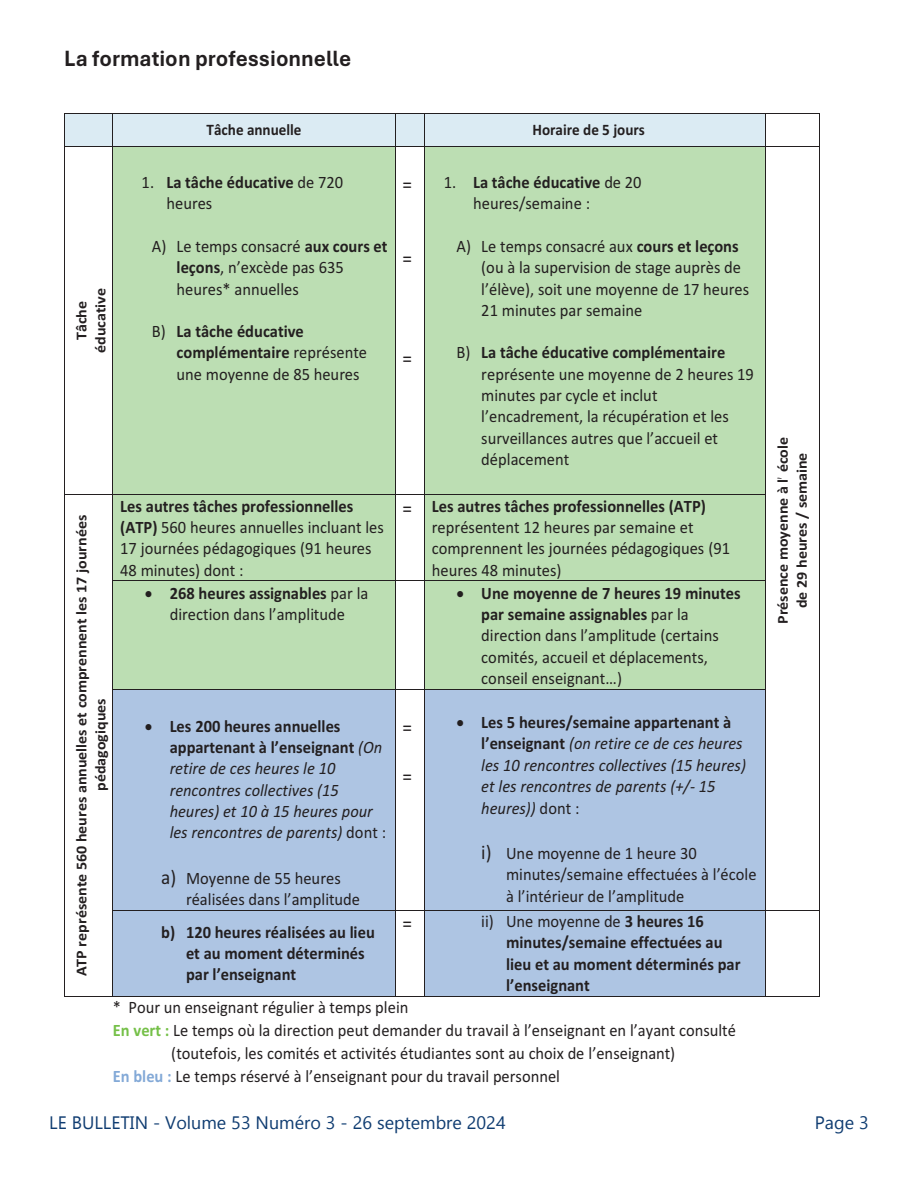
<style>
.page{position:relative;width:918px;height:1188px;background:#fff}
.page>*{position:absolute;margin:0;border:0;box-sizing:border-box;transform-origin:0 0}
.t1{font:23.25px "Aptos Bold 2";color:#231f20;scale:.94 1}
.t2{font:20.4px "Calibri 4";color:#231f20;scale:.94 1}
.t3{font:18px "Gadugi";color:#0f3c71}
.t4{font:17.4px/21.3px "Calibri 4";color:#231f20;scale:.94 1}
.t5{font:17.4px/21.3px "Calibri Bold 3";color:#231f20;scale:.94 1}
.t6{font:17.4px/21.3px "Calibri 5";color:#231f20;scale:.94 1}
.t7{font:italic 17.4px/21.3px "Calibri";color:#231f20;scale:.94 1}
.t8{font:16.05px "Calibri Bold 3";color:#231f20;scale:.94 1}
.t9{font:15.15px/19px "Calibri Bold 3";color:#231f20;text-align:center;scale:1.06 1}
.s1{font-family:"Calibri 4"}
.s2{font-family:"Calibri Bold 3"}
.s3{font-family:"Calibri 5"}
.s4{font-size:20.4px}
.s5{font-family:"Calibri Bold 3";font-style:normal}
.s6{font-family:"Calibri Bold 4";font-style:normal}
.s7{font-family:"Calibri 4";font-style:normal}
.s8{font-family:"Calibri 4";font-size:20.4px}
.s9{font-family:"Calibri Bold 4"}
.s10{font-family:"Calibri Bold 3";color:#75c048}
.s11{font-family:"Calibri Bold 3";color:#83a9d7}
</style>
<div class="page">
<div style="left:65px;top:114px;width:47px;height:32px;background:#dbebf3"></div>
<div style="left:113px;top:114px;width:282px;height:32px;background:#dbebf3"></div>
<div style="left:396px;top:114px;width:28px;height:32px;background:#dbebf3"></div>
<div style="left:425px;top:114px;width:340px;height:32px;background:#dbebf3"></div>
<hr style="left:64px;top:114px;width:331px;height:1px;background:#231f20">
<hr style="left:395px;top:114px;width:425px;height:1px;background:#231f20">
<hr style="left:64px;top:114px;width:1px;height:32px;background:#231f20">
<hr style="left:112px;top:114px;width:1px;height:32px;background:#231f20">
<hr style="left:395px;top:114px;width:1px;height:32px;background:#231f20">
<hr style="left:424px;top:114px;width:1px;height:32px;background:#231f20">
<hr style="left:765px;top:114px;width:1px;height:32px;background:#231f20">
<hr style="left:819px;top:114px;width:1px;height:32px;background:#231f20">
<div style="left:113px;top:147px;width:282px;height:348px;background:#bcdeb3"></div>
<div style="left:425px;top:147px;width:340px;height:348px;background:#bcdeb3"></div>
<hr style="left:64px;top:146px;width:331px;height:1px;background:#231f20">
<hr style="left:395px;top:146px;width:425px;height:1px;background:#231f20">
<hr style="left:64px;top:147px;width:1px;height:348px;background:#231f20">
<hr style="left:112px;top:147px;width:1px;height:348px;background:#231f20">
<hr style="left:395px;top:147px;width:1px;height:348px;background:#231f20">
<hr style="left:424px;top:147px;width:1px;height:348px;background:#231f20">
<hr style="left:765px;top:147px;width:1px;height:348px;background:#231f20">
<hr style="left:819px;top:147px;width:1px;height:348px;background:#231f20">
<div style="left:113px;top:495px;width:282px;height:86px;background:#bcdeb3"></div>
<div style="left:425px;top:495px;width:340px;height:86px;background:#bcdeb3"></div>
<hr style="left:64px;top:495px;width:331px;height:1px;background:#231f20">
<hr style="left:395px;top:495px;width:371px;height:1px;background:#231f20">
<hr style="left:64px;top:495px;width:1px;height:86px;background:#231f20">
<hr style="left:112px;top:495px;width:1px;height:86px;background:#231f20">
<hr style="left:395px;top:495px;width:1px;height:86px;background:#231f20">
<hr style="left:424px;top:495px;width:1px;height:86px;background:#231f20">
<hr style="left:765px;top:495px;width:1px;height:86px;background:#231f20">
<hr style="left:819px;top:495px;width:1px;height:86px;background:#231f20">
<div style="left:113px;top:581px;width:282px;height:108px;background:#bcdeb3"></div>
<div style="left:425px;top:581px;width:340px;height:108px;background:#bcdeb3"></div>
<hr style="left:112px;top:581px;width:283px;height:1px;background:#231f20">
<hr style="left:395px;top:581px;width:371px;height:1px;background:#231f20">
<hr style="left:64px;top:581px;width:1px;height:108px;background:#231f20">
<hr style="left:112px;top:581px;width:1px;height:108px;background:#231f20">
<hr style="left:395px;top:581px;width:1px;height:108px;background:#231f20">
<hr style="left:424px;top:581px;width:1px;height:108px;background:#231f20">
<hr style="left:765px;top:581px;width:1px;height:108px;background:#231f20">
<hr style="left:819px;top:581px;width:1px;height:108px;background:#231f20">
<div style="left:113px;top:689px;width:282px;height:221px;background:#aec5e3"></div>
<div style="left:425px;top:689px;width:340px;height:221px;background:#aec5e3"></div>
<hr style="left:112px;top:689px;width:283px;height:1px;background:#231f20">
<hr style="left:395px;top:689px;width:371px;height:1px;background:#231f20">
<hr style="left:64px;top:689px;width:1px;height:221px;background:#231f20">
<hr style="left:112px;top:689px;width:1px;height:221px;background:#231f20">
<hr style="left:395px;top:689px;width:1px;height:221px;background:#231f20">
<hr style="left:424px;top:689px;width:1px;height:221px;background:#231f20">
<hr style="left:765px;top:689px;width:1px;height:221px;background:#231f20">
<hr style="left:819px;top:689px;width:1px;height:221px;background:#231f20">
<div style="left:113px;top:910px;width:282px;height:86px;background:#aec5e3"></div>
<div style="left:425px;top:910px;width:340px;height:86px;background:#aec5e3"></div>
<hr style="left:112px;top:910px;width:283px;height:1px;background:#231f20">
<hr style="left:395px;top:910px;width:425px;height:1px;background:#231f20">
<hr style="left:64px;top:910px;width:1px;height:87px;background:#231f20">
<hr style="left:64px;top:996px;width:48px;height:1px;background:#231f20">
<hr style="left:112px;top:910px;width:1px;height:87px;background:#231f20">
<hr style="left:113px;top:996px;width:282px;height:1px;background:#231f20">
<hr style="left:395px;top:910px;width:1px;height:87px;background:#231f20">
<svg style="left:396px;top:996px;width:28px;height:1px"></svg>
<hr style="left:424px;top:910px;width:1px;height:87px;background:#231f20">
<hr style="left:425px;top:996px;width:340px;height:1px;background:#231f20">
<hr style="left:765px;top:910px;width:1px;height:87px;background:#231f20">
<hr style="left:766px;top:996px;width:53px;height:1px;background:#231f20">
<hr style="left:819px;top:910px;width:1px;height:87px;background:#231f20">
<p class="t1" style="left:64px;top:49px;width:307px">La formation professionnelle</p>
<p class="t8" style="left:207px;top:125px;width:103px">Tâche annuelle</p>
<p class="t8" style="left:533px;top:125px;width:121px">Horaire de 5 jours</p>
<p class="t9" style="left:73px;top:353px;width:63px;rotate:-90deg">Tâche éducative</p>
<p class="t5" style="left:166px;top:173px;width:189px;text-indent:-25px"><span class="s1">1.</span> La tâche éducative <span class="s1">de 720 heures</span></p>
<p class="t4" style="left:177px;top:237px;width:226px;text-indent:-25px">A) Le temps consacré <span class="s2">aux cours et leçons</span>, <span class="s3">n’excède pas</span> 635 heures* annuelles</p>
<p class="t4" style="left:177px;top:322px;width:204px;text-indent:-25px">B) <span class="s2">La tâche éducative complémentaire</span> représente une moyenne de 85 heures</p>
<p class="t2" style="left:403px;top:177px;width:12px">=</p>
<p class="t2" style="left:403px;top:251px;width:12px">=</p>
<p class="t2" style="left:403px;top:351px;width:12px">=</p>
<p class="t4" style="left:473px;top:173px;width:181px;text-indent:-29px">1. <span class="s2">La tâche éducative</span> de 20 heures/semaine :</p>
<p class="t4" style="left:481px;top:237px;width:286px;text-indent:-25px">A) Le temps consacré aux <span class="s2">cours et leçons </span>(ou à la supervision de stage auprès de <span class="s3">l’élève)</span>, soit une moyenne de 17 heures 21 minutes par semaine</p>
<p class="t4" style="left:481px;top:343px;width:292px;text-indent:-25px">B) <span class="s2">La tâche éducative complémentaire </span>représente une moyenne de 2 heures 19 minutes par cycle et inclut <span class="s3">l’encadrement, la récupération</span> et les <span class="s3">surveillances autres que l’accueil et </span>déplacement</p>
<p class="t9" style="left:73px;top:976px;width:437px;rotate:-90deg">ATP représente 560 heures annuelles et comprennent les 17 journées pédagogiques</p>
<p class="t4" style="left:120px;top:497px;width:282px"><span class="s2">Les autres tâches professionnelles (ATP)</span> 560 heures annuelles incluant les<br>17 journées pédagogiques (91 heures<br>48 minutes) dont :</p>
<p class="t4" style="left:432px;top:497px;width:319px;text-indent:-29px"><span class="s4">=</span> <span class="s2">Les autres tâches professionnelles (ATP) </span>représentent 12 heures par semaine et comprennent les journées pédagogiques (91 heures 48 minutes)</p>
<p class="t6" style="left:145px;top:584px;width:239px;text-align:center">• <span class="s2">268 heures assignables</span> <span class="s1">par la </span>direction dans l’amplitude</p>
<p class="t5" style="left:481px;top:584px;width:278px;text-indent:-25px">• Une moyenne de 7 heures 19 minutes par semaine assignables <span class="s1">par la </span><span class="s3">direction dans l’amplitude</span> <span class="s1">(certains comités, accueil et déplacements, </span><span class="s3">conseil enseignant…</span><span class="s1">)</span></p>
<p class="t7" style="left:170px;top:717px;width:232px;text-indent:-25px">• <span class="s5">Les 200 heures annuelles appartenant à l</span><span class="s6">’enseignant</span> (On retire de ces heures le 10 rencontres collectives (15 heures) et 10 à 15 heures pour les rencontres de parents) <span class="s7">dont :</span></p>
<p class="t6" style="left:186px;top:869px;width:186px;text-indent:-25px"><span class="s8">a)</span> <span class="s1">Moyenne de 55 heures </span>réalisées dans l’amplitude</p>
<p class="t7" style="left:481px;top:713px;width:283px;text-indent:-25px">• <span class="s5">Les 5 heures/semaine appartenant à </span><span class="s6">l’enseignant</span> (on retire ce de ces heures les 10 rencontres collectives (15 heures) et les rencontres de parents (+/- 15 heures)) <span class="s7">dont :</span></p>
<p class="t6" style="left:506px;top:844px;width:268px;text-indent:-25px"><span class="s8">i)</span> <span class="s1">Une moyenne de 1 heure 30 minutes/semaine</span> effectuées à l’école à l’intérieur de l’amplitude</p>
<p class="t2" style="left:403px;top:720px;width:12px">=</p>
<p class="t2" style="left:403px;top:770px;width:12px">=</p>
<p class="t5" style="left:186px;top:923px;width:202px;text-indent:-25px">b) 120 heures réalisées au lieu et au moment déterminés <span class="s9">par l’enseignant</span></p>
<p class="t2" style="left:403px;top:916px;width:12px">=</p>
<p class="t5" style="left:506px;top:912px;width:251px;text-indent:-25px"><span class="s1">ii) Une moyenne de</span> 3 heures 16 minutes/semaine effectuées au lieu et au moment déterminés par <span class="s9">l’enseignant</span></p>
<p class="t4" style="left:113px;top:998px;width:316px">* Pour un enseignant régulier à temps plein</p>
<p class="t6" style="left:113px;top:1021px;width:664px"><span class="s10">En vert :</span> <span class="s1">L</span>e temps où la direction peut demander du travail à l’enseignant en l’ayant consulté</p>
<p class="t4" style="left:171px;top:1044px;width:538px">(toutefois, les comités et activités étudiantes sont au choix de <span class="s3">l’enseignant)</span></p>
<p class="t6" style="left:113px;top:1067px;width:477px"><span class="s11">En bleu :</span> Le temps réservé à l’enseignant pour du travail personnel</p>
<p class="t9" style="left:775px;top:624px;width:178px;rotate:-90deg">Présence moyenne à l<span class="s9">’</span> école de 29 heures / semaine</p>
<p class="t3" style="left:49px;top:1110px;width:458px">LE BULLETIN - Volume 53 Numéro 3 - 26 septembre 2024</p>
<p class="t3" style="left:815px;top:1110px;width:55px">Page 3</p>
</div>
